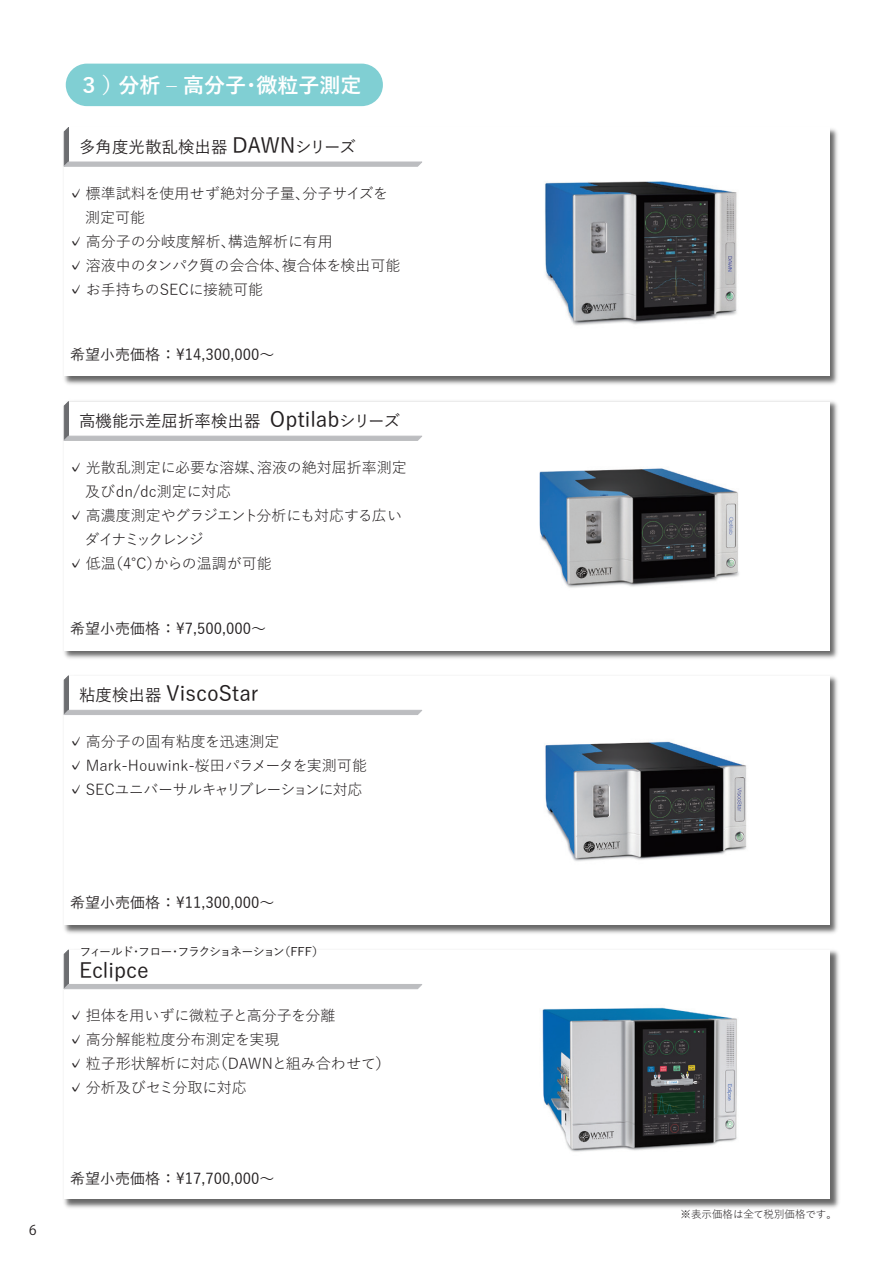
<style>
.page{position:relative;width:893px;height:1263px;background:#fff}
.page>*{position:absolute;margin:0;border:0;box-sizing:border-box;transform-origin:0 0}
.t1{font:500 21px "Yu Gothic";color:#231f20}
.t2{font:700 21px "Yu Gothic";color:#fff}
.t3{font:500 16.5px "Yu Gothic";color:#231f20}
.t4{font:15px/24px "Yu Gothic";color:#231f20}
.t5{font:500 15px "Yu Gothic";color:#231f20}
.t6{font:15px/24px "Yu Gothic";letter-spacing:-.07em;color:#231f20}
.t7{font:15px "Yu Gothic";letter-spacing:-.04em;color:#231f20}
.t8{font:13.5px "Koz Go Pr 6 N";color:#231f20}
.t9{font:500 12px "Yu Gothic";letter-spacing:-.095em;color:#231f20}
.t10{font:10.5px "Yu Gothic";color:#231f20}
.s1{font-size:21px}
.s2{font-size:16.5px}
</style>
<div class="page">
<div style="left:66px;top:64px;width:317px;height:42px;background:#80cfd3;border-radius:21px"></div>
<img style="left:64px;top:401px;width:774px;height:258px">
<div style="left:64px;top:402px;width:766px;height:248px;background:#fff"></div>
<img style="left:64px;top:676px;width:774px;height:258px">
<div style="left:64px;top:676px;width:766px;height:248px;background:#fff"></div>
<img style="left:64px;top:950px;width:775px;height:258px">
<div style="left:64px;top:950px;width:766px;height:249px;background:#fff"></div>
<img style="left:64px;top:128px;width:774px;height:257px">
<div style="left:64px;top:128px;width:766px;height:248px;background:#fff"></div>
<svg style="left:63px;top:127px;width:359px;height:40px"></svg>
<svg style="left:63px;top:401px;width:360px;height:40px"></svg>
<svg style="left:63px;top:675px;width:359px;height:40px"></svg>
<svg style="left:63px;top:949px;width:359px;height:41px"></svg>
<img style="left:545px;top:181px;width:192px;height:145px">
<img style="left:539px;top:468px;width:200px;height:120px">
<img style="left:542px;top:1007px;width:195px;height:145px">
<img style="left:545px;top:741px;width:202px;height:121px">
<h1 class="t2" style="left:78px;top:73px;width:285px">３ ）分析 ‒ 高分子・微粒子測定</h1>
<p class="t3" style="left:79px;top:132px;width:278px">多角度光散乱検出器 <span class="s1">DAWN</span>シリーズ</p>
<p class="t4" style="left:69px;top:179px;width:321px">✓ 標準試料を使用せず絶対分子量、分子サイズを　測定可能</p>
<p class="t4" style="left:69px;top:227px;width:265px">✓ 高分子の分岐度解析、構造解析に有用</p>
<p class="t4" style="left:69px;top:251px;width:333px">✓ 溶液中のタンパク質の会合体、複合体を検出可能</p>
<p class="t4" style="left:69px;top:275px;width:196px">✓ お手持ちのSECに接続可能</p>
<p class="t5" style="left:70px;top:341px;width:206px">希望小売価格 ： \14,300,000～</p>
<p class="t3" style="left:79px;top:406px;width:323px">高機能示差屈折率検出器 <span class="s1">Optilab</span>シリーズ</p>
<p class="t4" style="left:69px;top:453px;width:340px">✓ 光散乱測定に必要な溶媒、溶液の絶対屈折率測定　及びdn/dc測定に対応</p>
<p class="t6" style="left:69px;top:501px;width:335px">✓ 高濃度測定やグラジエント分析にも対応する広い　ダイナミックレンジ</p>
<p class="t4" style="left:69px;top:549px;width:205px">✓ 低温（4℃）からの温調が可能</p>
<p class="t5" style="left:70px;top:615px;width:197px">希望小売価格 ： \7,500,000～</p>
<h1 class="t1" style="left:79px;top:674px;width:181px"><span class="s2">粘度検出器</span> ViscoStar</h1>
<p class="t4" style="left:69px;top:727px;width:212px">✓ 高分子の固有粘度を迅速測定</p>
<p class="t4" style="left:69px;top:751px;width:300px">✓ Mark-Houwink-桜田パラメータを実測可能</p>
<p class="t7" style="left:69px;top:775px;width:295px">✓ SECユニバーサルキャリブレーションに対応</p>
<p class="t8" style="left:29px;top:1222px;width:9px">6</p>
<p class="t5" style="left:70px;top:889px;width:206px">希望小売価格 ： \11,300,000～</p>
<p class="t9" style="left:80px;top:940px;width:246px">フィールド・フロー・フラクショネーション（FFF）</p>
<h1 class="t1" style="left:79px;top:951px;width:71px">Eclipce</h1>
<p class="t4" style="left:69px;top:1001px;width:268px">✓ 担体を用いずに微粒子と高分子を分離</p>
<p class="t4" style="left:69px;top:1025px;width:212px">✓ 高分解能粒度分布測定を実現</p>
<p class="t4" style="left:69px;top:1049px;width:323px">✓ 粒子形状解析に対応（DAWNと組み合わせて）</p>
<p class="t4" style="left:69px;top:1073px;width:180px">✓ 分析及びセミ分取に対応</p>
<p class="t5" style="left:70px;top:1164px;width:206px">希望小売価格 ： \17,700,000～</p>
<p class="t10" style="left:681px;top:1205px;width:158px">※表示価格は全て税別価格です。</p>
</div>
